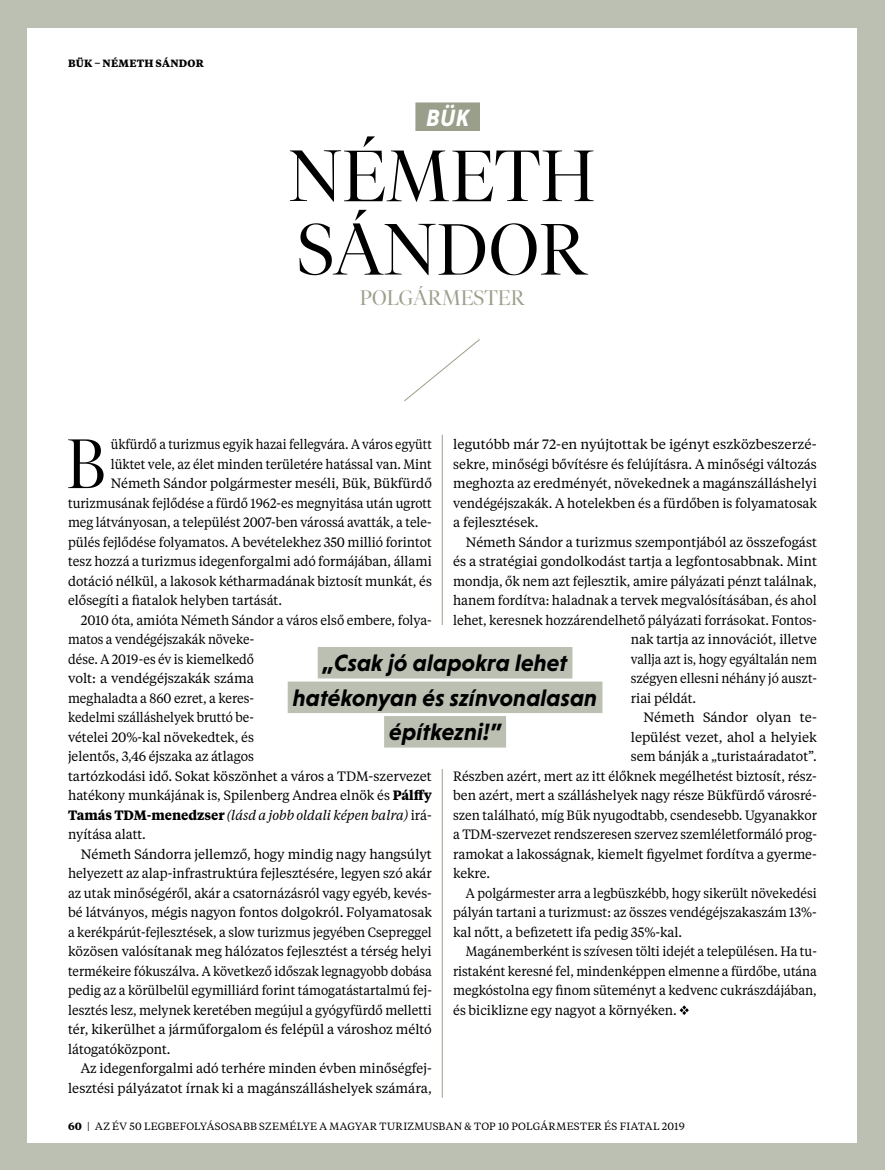
<style>
.page{position:relative;width:885px;height:1170px;background:#fff}
.page>*{position:absolute;margin:0;border:0;box-sizing:border-box;transform-origin:0 0}
.t1{font:300 72px/73.5px "Tiempos Fine";color:#000}
.t2{font:300 69.3px "Tiempos Fine";color:#000;scale:.93 1}
.t3{font:italic 700 24px/34.5px "Niveau Grotesk";color:#000;text-align:center}
.t4{font:italic 700 24px "Niveau Grotesk";color:#fff}
.t5{font:300 21px "Tiempos Fine";color:#999f8b}
.t6{font:13.5px/19.5px "Tiempos Text";color:#000;text-align:justify}
.t7{font:13.5px "Tiempos Text";color:#000;scale:.96 1}
.t8{font:13.5px "Tiempos Text";color:#000;scale:.93 1}
.t9{font:13.5px "Tiempos Text";color:#000;scale:.95 1}
.t10{font:13.5px "Tiempos Text";color:#000;scale:.94 1}
.t11{font:13.5px "Tiempos Text";color:#000;scale:.92 1}
.t12{font:13.5px "Tiempos Text";color:#000;scale:.91 1}
.t13{font:italic 13.5px "Tiempos Text";color:#000;scale:.96 1}
.t14{font:10.5px "Tiempos Text";letter-spacing:.02em;color:#000}
.t15{font:700 10.5px "Tiempos Text";letter-spacing:.025em;color:#000}
.s1{font-weight:700}
.s2{font-weight:700;font-style:normal}
.s3{font-style:normal}
</style>
<div class="page">
<div style="left:0;top:0;width:884px;height:1169px;background:#bcc0b3"></div>
<div style="left:28px;top:28px;width:829px;height:1114px;background:#fff"></div>
<hr style="left:442px;top:434px;width:1px;height:663px;background:#999f8b">
<svg style="left:404px;top:339px;width:76px;height:62px"></svg>
<div style="left:415px;top:102px;width:65px;height:29px;background:#999f8b"></div>
<div style="left:318px;top:647px;width:254px;height:31px;background:#bcc0b3"></div>
<div style="left:288px;top:681px;width:314px;height:32px;background:#bcc0b3"></div>
<div style="left:384px;top:716px;width:122px;height:31px;background:#bcc0b3"></div>
<svg style="left:679px;top:1005px;width:9px;height:9px"></svg>
<p class="t15" style="left:68px;top:56px;width:137px">BÜK – NÉMETH SÁNDOR</p>
<h3 class="t4" style="left:426px;top:104px;width:45px">BÜK</h3>
<h1 class="t1" style="left:288px;top:138px;width:309px">NÉMETH<br>SÁNDOR</h1>
<h3 class="t5" style="left:360px;top:285px;width:167px">POLGÁRMESTER</h3>
<h2 class="t2" style="left:66px;top:422px;width:45px">B</h2>
<p class="t12" style="left:111px;top:435px;width:354px">ükfürdő a turizmus egyik hazai fellegvára. A város együtt</p>
<p class="t6" style="left:453px;top:434px;width:365px">legutóbb már 72-en nyújtottak be igényt eszközbeszerzé&shy;sekre, minőségi bővítésre és felújításra. A minőségi változás meghozta az eredményét, növekednek a magánszálláshelyi vendégéjszakák. A hotelekben és a fürdőben is folyamatosak a fejlesztések.</p>
<p class="t6" style="left:466px;top:531px;width:352px">Németh Sándor a turizmus szempontjából az összefogást</p>
<p class="t6" style="left:453px;top:551px;width:365px">és a stratégiai gondolkodást tartja a legfontosabbnak. Mint</p>
<p class="t9" style="left:453px;top:571px;width:384px">mondja, ők nem azt fejlesztik, amire pályázati pénzt találnak,</p>
<p class="t9" style="left:453px;top:591px;width:384px">hanem fordítva: haladnak a tervek megvalósításában, és ahol</p>
<p class="t10" style="left:453px;top:610px;width:388px">lehet, keresnek hozzárendelhető pályázati forrásokat. Fontos-</p>
<p class="t7" style="left:630px;top:630px;width:195px">nak tartja az innovációt, illetve</p>
<p class="t12" style="left:630px;top:649px;width:206px">vallja azt is, hogy egyáltalán nem</p>
<p class="t8" style="left:630px;top:669px;width:201px">szégyen ellesni néhány jó auszt-</p>
<p class="t7" style="left:630px;top:688px;width:70px">riai példát.</p>
<p class="t6" style="left:643px;top:707px;width:175px">Németh Sándor olyan te-</p>
<p class="t6" style="left:630px;top:726px;width:187px">lepülést vezet, ahol a helyiek</p>
<p class="t7" style="left:630px;top:747px;width:195px">sem bánják a „turistaáradatot”.</p>
<p class="t7" style="left:453px;top:766px;width:380px">Részben azért, mert az itt élőknek megélhetést biztosít, rész-</p>
<p class="t7" style="left:453px;top:786px;width:380px">ben azért, mert a szálláshelyek nagy része Bükfürdő városré-</p>
<p class="t10" style="left:453px;top:805px;width:388px">szen található, míg Bük nyugodtabb, csendesebb. Ugyanakkor</p>
<p class="t8" style="left:453px;top:825px;width:392px">a TDM-szervezet rendszeresen szervez szemléletformáló prog-</p>
<p class="t7" style="left:453px;top:844px;width:380px">ramokat a lakosságnak, kiemelt figyelmet fordítva a gyerme-</p>
<p class="t7" style="left:453px;top:864px;width:40px">kekre.</p>
<p class="t8" style="left:466px;top:883px;width:379px">A polgármester arra a legbüszkébb, hogy sikerült növekedési</p>
<p class="t10" style="left:453px;top:903px;width:388px">pályán tartani a turizmust: az összes vendégéjszakaszám 13%-</p>
<p class="t7" style="left:453px;top:922px;width:240px">kal nőtt, a befizetett ifa pedig 35%-kal.</p>
<p class="t8" style="left:466px;top:942px;width:379px">Magánemberként is szívesen tölti idejét a településen. Ha tu-</p>
<p class="t11" style="left:453px;top:961px;width:397px">ristaként keresné fel, mindenképpen elmenne a fürdőbe, utána</p>
<p class="t10" style="left:453px;top:981px;width:388px">megkóstolna egy finom süteményt a kedvenc cukrászdájában,</p>
<p class="t7" style="left:453px;top:1000px;width:234px">és biciklizne egy nagyot a környéken.</p>
<p class="t8" style="left:111px;top:454px;width:346px">lüktet vele, az élet minden területére hatással van. Mint</p>
<p class="t6" style="left:111px;top:473px;width:322px">Németh Sándor polgármester meséli, Bük, Bükfürdő</p>
<p class="t8" style="left:68px;top:493px;width:392px">turizmusának fejlődése a fürdő 1962-es megnyitása után ugrott</p>
<p class="t8" style="left:68px;top:513px;width:392px">meg látványosan, a települést 2007-ben várossá avatták, a tele-</p>
<p class="t9" style="left:68px;top:532px;width:384px">pülés fejlődése folyamatos. A bevételekhez 350 millió forintot</p>
<p class="t9" style="left:68px;top:552px;width:384px">tesz hozzá a turizmus idegenforgalmi adó formájában, állami</p>
<p class="t7" style="left:68px;top:571px;width:380px">dotáció nélkül, a lakosok kétharmadának biztosít munkát, és</p>
<p class="t7" style="left:68px;top:591px;width:224px">elősegíti a fiatalok helyben tartását.</p>
<p class="t9" style="left:81px;top:610px;width:371px">2010 óta, amióta Németh Sándor a város első embere, folya-</p>
<p class="t12" style="left:68px;top:630px;width:206px">matos a vendégéjszakák növeke-</p>
<p class="t11" style="left:68px;top:649px;width:204px">dése. A 2019-es év is kiemelkedő</p>
<p class="t6" style="left:68px;top:668px;width:187px">volt: a vendégéjszakák száma</p>
<p class="t8" style="left:68px;top:688px;width:201px">meghaladta a 860 ezret, a keres-</p>
<p class="t11" style="left:68px;top:708px;width:204px">kedelmi szálláshelyek bruttó be-</p>
<p class="t6" style="left:68px;top:726px;width:187px">vételei 20%-kal növekedtek, és</p>
<p class="t7" style="left:68px;top:747px;width:195px">jelentős, 3,46 éjszaka az átlagos</p>
<p class="t6" style="left:68px;top:765px;width:365px">tartózkodási idő. Sokat köszönhet a város a TDM-szervezet</p>
<p class="t6" style="left:68px;top:785px;width:365px">hatékony munkájának is, Spilenberg Andrea elnök és <span class="s1">Pálffy</span></p>
<p class="t13" style="left:68px;top:805px;width:380px"><span class="s2">Tamás TDM-menedzser</span> (lásd a jobb oldali képen balra) <span class="s3">irá-</span></p>
<p class="t7" style="left:68px;top:825px;width:83px">nyítása alatt.</p>
<p class="t6" style="left:81px;top:843px;width:352px">Németh Sándorra jellemző, hogy mindig nagy hangsúlyt</p>
<p class="t7" style="left:68px;top:864px;width:380px">helyezett az alap-infrastruktúra fejlesztésére, legyen szó akár</p>
<p class="t9" style="left:68px;top:883px;width:384px">az utak minőségéről, akár a csatornázásról vagy egyéb, kevés-</p>
<p class="t6" style="left:68px;top:902px;width:365px">bé látványos, mégis nagyon fontos dolgokról. Folyamatosak</p>
<p class="t8" style="left:68px;top:922px;width:392px">a kerékpárút-fejlesztések, a slow turizmus jegyében Csepreggel</p>
<p class="t6" style="left:68px;top:941px;width:365px">közösen valósítanak meg hálózatos fejlesztést a térség helyi</p>
<p class="t11" style="left:68px;top:961px;width:397px">termékeire fókuszálva. A következő időszak legnagyobb dobása</p>
<p class="t8" style="left:68px;top:981px;width:392px">pedig az a körülbelül egymilliárd forint támogatástartalmú fej-</p>
<p class="t10" style="left:68px;top:1000px;width:388px">lesztés lesz, melynek keretében megújul a gyógyfürdő melletti</p>
<p class="t6" style="left:68px;top:1019px;width:365px">tér, kikerülhet a járműforgalom és felépül a városhoz méltó</p>
<p class="t7" style="left:68px;top:1039px;width:108px">látogatóközpont.</p>
<p class="t6" style="left:81px;top:1058px;width:352px">Az idegenforgalmi adó terhére minden évben minőségfej-</p>
<p class="t6" style="left:68px;top:1077px;width:365px">lesztési pályázatot írnak ki a magánszálláshelyek számára,</p>
<h3 class="t3" style="left:293px;top:645px;width:306px">„Csak jó alapokra lehet hatékonyan és színvonalasan építkezni!”</h3>
<p class="t14" style="left:68px;top:1118px;width:618px"><span class="s1">60</span> | AZ ÉV 50 LEGBEFOLYÁSOSABB SZEMÉLYE A MAGYAR TURIZMUSBAN &amp; TOP 10 POLGÁRMESTER ÉS FIATAL 2019</p>
</div>
